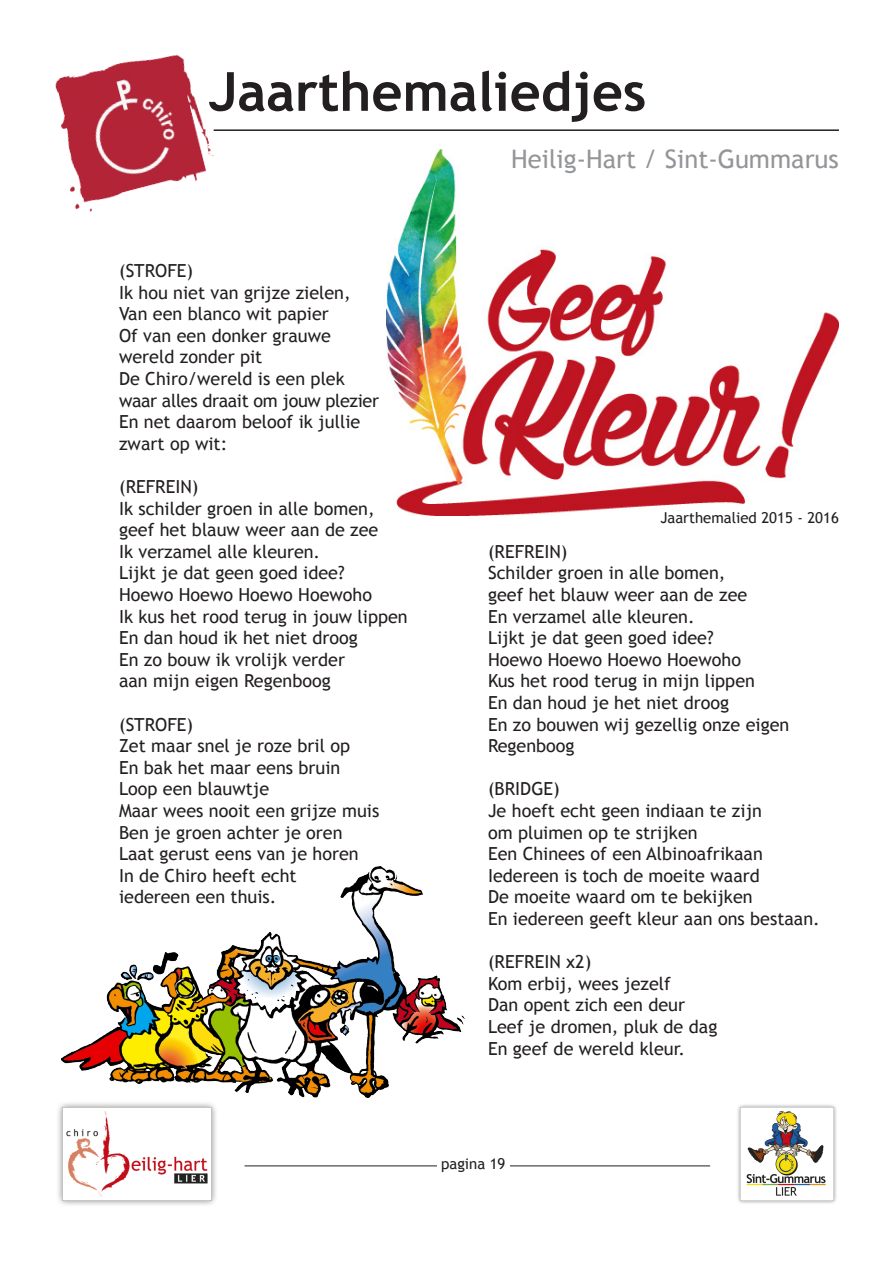
<style>
.page{position:relative;width:893px;height:1263px;background:#fff}
.page>*{position:absolute;margin:0;border:0;box-sizing:border-box;transform-origin:0 0}
.t1{font:700 54px "Trebuchet MS";color:#231f20}
.t2{font:25.5px "Trebuchet MS";color:#939598}
.t3{font:18px "Trebuchet MS";color:#231f20}
.t4{font:18px "Trebuchet MS";letter-spacing:-.02em;color:#231f20}
.t5{font:15px "Trebuchet MS";color:#231f20}
</style>
<div class="page">
<img style="left:387px;top:150px;width:452px;height:365px">
<img style="left:55px;top:54px;width:159px;height:158px">
<img style="left:58px;top:1103px;width:158px;height:102px">
<img style="left:737px;top:1104px;width:100px;height:100px">
<hr style="left:214px;top:129px;width:625px;height:2px;background:#231f20">
<hr style="left:244px;top:1165px;width:466px;height:1px;background:#231f20">
<div style="left:437px;top:1154px;width:73px;height:19px;background:#fff"></div>
<img style="left:62px;top:866px;width:402px;height:232px">
<p class="t1" style="left:209px;top:58px;width:439px">Jaarthemaliedjes</p>
<p class="t2" style="left:511px;top:144px;width:329px">Heilig-Hart / Sint-Gummarus</p>
<p class="t3" style="left:119px;top:260px;width:76px">(STROFE)</p>
<p class="t3" style="left:119px;top:282px;width:233px">Ik hou niet van grijze zielen,</p>
<p class="t3" style="left:119px;top:303px;width:211px">Van een blanco wit papier</p>
<p class="t3" style="left:119px;top:325px;width:213px">Of van een donker grauwe</p>
<p class="t3" style="left:119px;top:346px;width:145px">wereld zonder pit</p>
<p class="t3" style="left:119px;top:368px;width:227px">De Chiro/wereld is een plek</p>
<p class="t4" style="left:119px;top:390px;width:261px">waar alles draait om jouw plezier</p>
<p class="t3" style="left:119px;top:411px;width:243px">En net daarom beloof ik jullie</p>
<p class="t3" style="left:119px;top:433px;width:110px">zwart op wit:</p>
<p class="t3" style="left:119px;top:476px;width:81px">(REFREIN)</p>
<p class="t3" style="left:119px;top:498px;width:257px">Ik schilder groen in alle bomen,</p>
<p class="t3" style="left:119px;top:519px;width:261px">geef het blauw weer aan de zee</p>
<p class="t3" style="left:119px;top:541px;width:203px">Ik verzamel alle kleuren.</p>
<p class="t3" style="left:119px;top:562px;width:227px">Lijkt je dat geen goed idee?</p>
<p class="t3" style="left:119px;top:584px;width:254px">Hoewo Hoewo Hoewo Hoewoho</p>
<p class="t3" style="left:119px;top:606px;width:290px">Ik kus het rood terug in jouw lippen</p>
<p class="t3" style="left:119px;top:627px;width:240px">En dan houd ik het niet droog</p>
<p class="t3" style="left:119px;top:649px;width:227px">En zo bouw ik vrolijk verder</p>
<p class="t3" style="left:119px;top:670px;width:213px">aan mijn eigen Regenboog</p>
<p class="t3" style="left:119px;top:714px;width:76px">(STROFE)</p>
<p class="t3" style="left:119px;top:735px;width:233px">Zet maar snel je roze bril op</p>
<p class="t3" style="left:119px;top:757px;width:223px">En bak het maar eens bruin</p>
<p class="t3" style="left:119px;top:778px;width:152px">Loop een blauwtje</p>
<p class="t3" style="left:119px;top:800px;width:262px">Maar wees nooit een grijze muis</p>
<p class="t3" style="left:119px;top:822px;width:225px">Ben je groen achter je oren</p>
<p class="t3" style="left:119px;top:843px;width:241px">Laat gerust eens van je horen</p>
<p class="t3" style="left:119px;top:865px;width:179px">In de Chiro heeft echt</p>
<p class="t3" style="left:119px;top:886px;width:159px">iedereen een thuis.</p>
<p class="t5" style="left:660px;top:509px;width:180px">Jaarthemalied 2015 - 2016</p>
<p class="t3" style="left:488px;top:541px;width:81px">(REFREIN)</p>
<p class="t3" style="left:488px;top:562px;width:239px">Schilder groen in alle bomen,</p>
<p class="t3" style="left:488px;top:584px;width:261px">geef het blauw weer aan de zee</p>
<p class="t3" style="left:488px;top:606px;width:208px">En verzamel alle kleuren.</p>
<p class="t3" style="left:488px;top:627px;width:227px">Lijkt je dat geen goed idee?</p>
<p class="t3" style="left:488px;top:649px;width:254px">Hoewo Hoewo Hoewo Hoewoho</p>
<p class="t3" style="left:488px;top:670px;width:268px">Kus het rood terug in mijn lippen</p>
<p class="t3" style="left:488px;top:692px;width:243px">En dan houd je het niet droog</p>
<p class="t3" style="left:488px;top:714px;width:303px">En zo bouwen wij gezellig onze eigen</p>
<p class="t3" style="left:488px;top:735px;width:88px">Regenboog</p>
<p class="t3" style="left:488px;top:778px;width:73px">(BRIDGE)</p>
<p class="t3" style="left:488px;top:800px;width:276px">Je hoeft echt geen indiaan te zijn</p>
<p class="t3" style="left:488px;top:822px;width:211px">om pluimen op te strijken</p>
<p class="t3" style="left:488px;top:843px;width:276px">Een Chinees of een Albinoafrikaan</p>
<p class="t3" style="left:488px;top:865px;width:273px">Iedereen is toch de moeite waard</p>
<p class="t3" style="left:488px;top:886px;width:266px">De moeite waard om te bekijken</p>
<p class="t3" style="left:488px;top:908px;width:333px">En iedereen geeft kleur aan ons bestaan.</p>
<p class="t3" style="left:488px;top:951px;width:105px">(REFREIN x2)</p>
<p class="t3" style="left:488px;top:973px;width:184px">Kom erbij, wees jezelf</p>
<p class="t3" style="left:488px;top:994px;width:198px">Dan opent zich een deur</p>
<p class="t3" style="left:488px;top:1016px;width:231px">Leef je dromen, pluk de dag</p>
<p class="t3" style="left:488px;top:1038px;width:198px">En geef de wereld kleur.</p>
<p class="t5" style="left:441px;top:1155px;width:66px">pagina 19</p>
</div>
